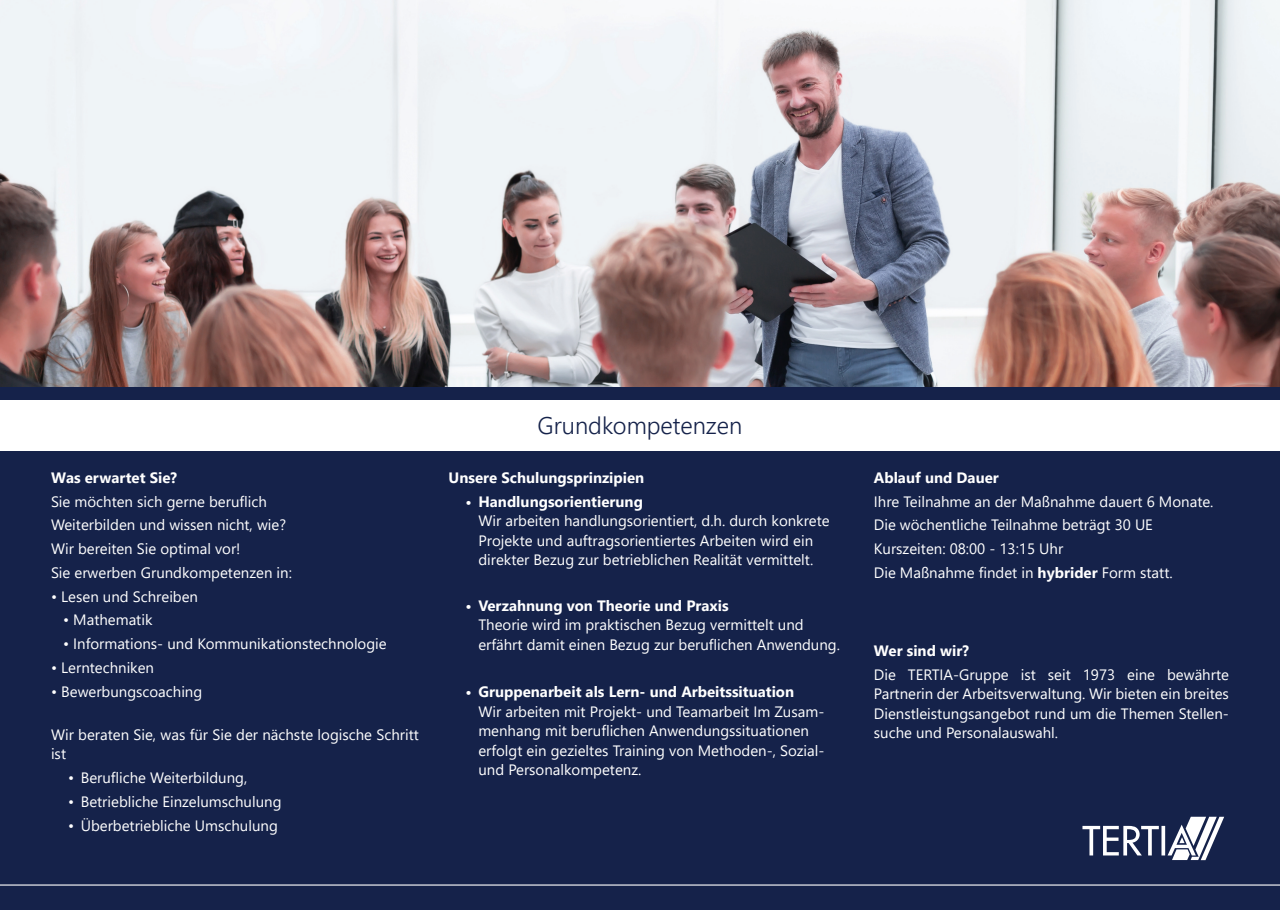
<style>
.page{position:relative;width:1280px;height:910px;background:#fff}
.page>*{position:absolute;margin:0;border:0;box-sizing:border-box;transform-origin:0 0}
.Headline_Blau{font:300 24px "Segoe UI";color:#15224a}
.Fließtext{font:15px/19.5px "Segoe UI";color:#fff}
.Headline_Column{font:700 15px "Segoe UI";color:#fff}
.s1{font-weight:700}
</style>
<div class="page">
<div style="left:0;top:387px;width:1280px;height:523px;background:#15224a"></div>
<hr style="left:0;top:884px;width:1280px;height:2px;background:#fff">
<svg style="left:1082px;top:817px;width:142px;height:43px"></svg>
<img style="left:0;top:0;width:1280px;height:387px">
<div style="left:0;top:400px;width:1280px;height:51px;background:#fff"></div>
<p class="Headline_Column" style="left:51px;top:463px;width:127px">Was erwartet Sie?</p>
<p class="Fließtext" style="left:51px;top:490px;width:217px">Sie möchten sich gerne beruflich</p>
<p class="Fließtext" style="left:51px;top:514px;width:237px">Weiterbilden und wissen nicht, wie?</p>
<p class="Fließtext" style="left:51px;top:538px;width:191px">Wir bereiten Sie optimal vor!</p>
<p class="Fließtext" style="left:51px;top:561px;width:242px">Sie erwerben Grundkompetenzen in:</p>
<p class="Fließtext" style="left:51px;top:585px;width:149px">• Lesen und Schreiben</p>
<p class="Fließtext" style="left:63px;top:609px;width:91px">• Mathematik</p>
<p class="Fließtext" style="left:63px;top:633px;width:325px">• Informations- und Kommunikationstechnologie</p>
<p class="Fließtext" style="left:51px;top:657px;width:105px">• Lerntechniken</p>
<p class="Fließtext" style="left:51px;top:680px;width:153px">• Bewerbungscoaching</p>
<p class="Fließtext" style="left:51px;top:724px;width:369px">Wir beraten Sie, was für Sie der nächste logische Schritt ist</p>
<p class="Fließtext" style="left:68px;top:767px;width:181px">• Berufliche Weiterbildung,</p>
<p class="Fließtext" style="left:68px;top:791px;width:215px">• Betriebliche Einzelumschulung</p>
<p class="Fließtext" style="left:68px;top:814px;width:211px">• Überbetriebliche Umschulung</p>
<p class="Headline_Blau" style="left:537px;top:403px;width:206px">Grundkompetenzen</p>
<p class="Headline_Column" style="left:449px;top:463px;width:197px">Unsere Schulungsprinzipien</p>
<p class="Fließtext" style="left:478px;top:490px;width:353px;text-indent:-13px"><span class="s1">• Handlungsorientierung<br></span>Wir arbeiten handlungsorientiert, d.h. durch konkrete Projekte und auftragsorientiertes Arbeiten wird ein direkter Bezug zur betrieblichen Realität vermittelt.</p>
<p class="Fließtext" style="left:478px;top:594px;width:363px;text-indent:-13px"><span class="s1">• Verzahnung von Theorie und Praxis<br></span>Theorie wird im praktischen Bezug vermittelt und erfährt damit einen Bezug zur beruflichen Anwendung.</p>
<p class="Fließtext" style="left:478px;top:681px;width:348px;text-indent:-13px"><span class="s1">• Gruppenarbeit als Lern- und Arbeitssituation<br></span>Wir arbeiten mit Projekt- und Teamarbeit Im Zusam&shy;menhang mit beruflichen Anwendungssituationen erfolgt ein gezieltes Training von Methoden-, Sozial&shy;und Personalkompetenz.</p>
<p class="Headline_Column" style="left:874px;top:463px;width:126px">Ablauf und Dauer</p>
<p class="Fließtext" style="left:874px;top:490px;width:341px">Ihre Teilnahme an der Maßnahme dauert 6 Monate.</p>
<p class="Fließtext" style="left:874px;top:514px;width:280px">Die wöchentliche Teilnahme beträgt 30 UE</p>
<p class="Fließtext" style="left:874px;top:538px;width:191px">Kurszeiten: 08:00 - 13:15 Uhr</p>
<p class="Fließtext" style="left:874px;top:561px;width:300px">Die Maßnahme findet in <span class="s1">hybrider</span> Form statt.</p>
<p class="Headline_Column" style="left:874px;top:637px;width:97px">Wer sind wir?</p>
<p class="Fließtext" style="left:874px;top:664px;width:357px;text-align:justify">Die TERTIA-Gruppe ist seit 1973 eine bewährte Partnerin der Arbeitsverwaltung. Wir bieten ein breites Dienstleistungsangebot rund um die Themen Stellen&shy;suche und Personalauswahl.</p>
</div>
